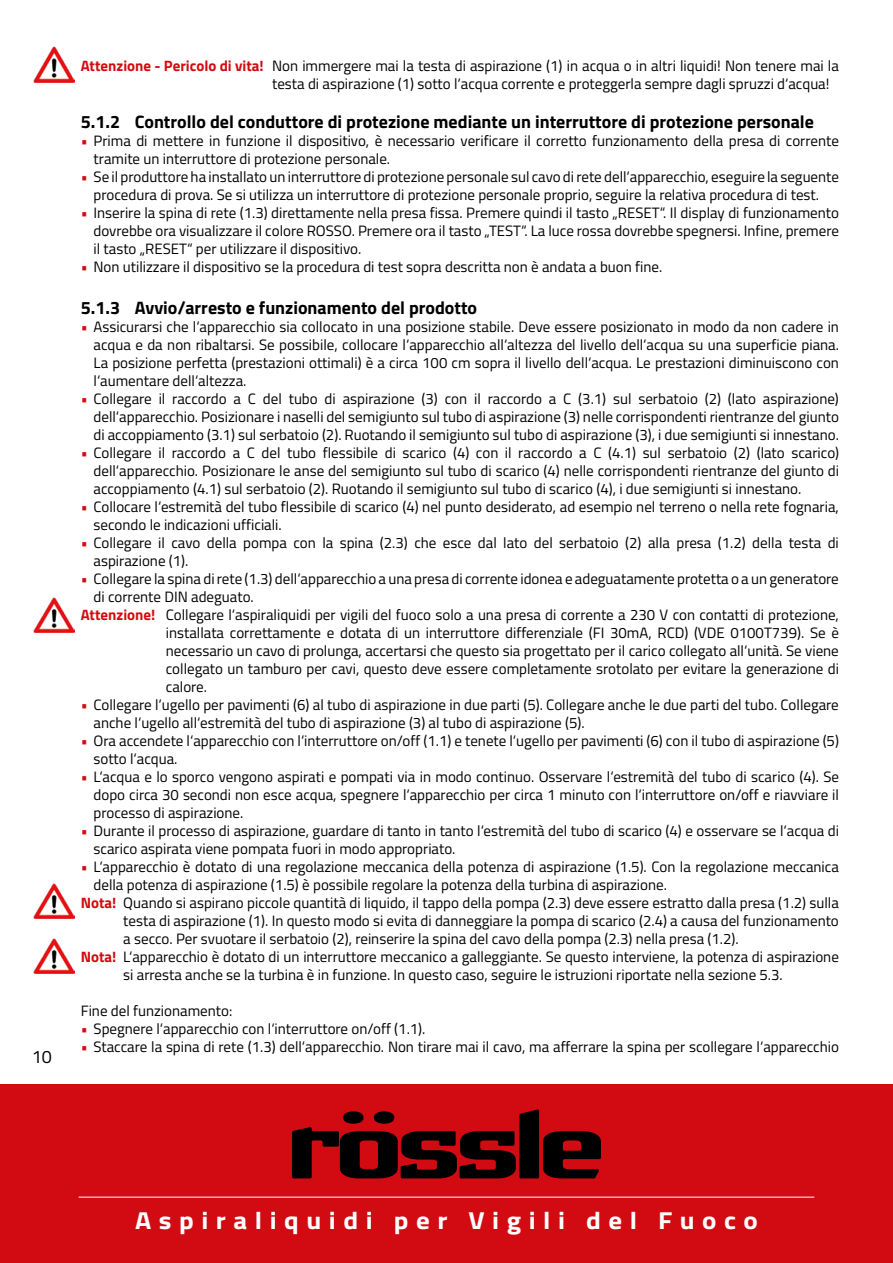
<style>
.page{position:relative;width:893px;height:1263px;background:#fff}
.page>*{position:absolute;margin:0;border:0;box-sizing:border-box;transform-origin:0 0}
.t1{font:700 24.6px "Titillium Web";letter-spacing:.28em;color:#fff;scale:1.1 1}
.t2{font:700 18px "Titillium Web";color:#000}
.t3{font:18px "Titillium Web";color:#000}
.t4{font:15px/18px "Titillium Web";color:#000}
.s1{font-weight:700;color:#d20a11}
.s2{color:#d20a11}
</style>
<div class="page">
<img style="left:34px;top:938px;width:40px;height:36px">
<img style="left:34px;top:883px;width:40px;height:36px">
<img style="left:34px;top:597px;width:40px;height:36px">
<img style="left:34px;top:47px;width:40px;height:35px">
<div style="left:0;top:1084px;width:893px;height:179px;background:#d20a11"></div>
<svg style="left:292px;top:1109px;width:309px;height:69px"></svg>
<hr style="left:79px;top:1197px;width:735px;height:1px;background:#fff">
<p class="t3" style="left:32px;top:1044px;width:22px">10</p>
<p class="t4" style="left:272px;top:56px;width:568px;text-indent:-191px"><span class="s1">Attenzione - Pericolo di vita!</span> Non immergere mai la testa di aspirazione (1) in acqua o in altri liquidi! Non tenere mai la testa di aspirazione (1) sotto l‘acqua corrente e proteggerla sempre dagli spruzzi d‘acqua!</p>
<p class="t2" style="left:81px;top:108px;width:735px">5.1.2 Controllo del conduttore di protezione mediante un interruttore di protezione personale</p>
<p class="t4" style="left:94px;top:131px;width:747px;text-indent:-13px"><span class="s2">•</span> Prima di mettere in funzione il dispositivo, è necessario verificare il corretto funzionamento della presa di corrente tramite un interruttore di protezione personale.</p>
<p class="t4" style="left:94px;top:167px;width:747px;text-indent:-13px"><span class="s2">•</span> Se il produttore ha installato un interruttore di protezione personale sul cavo di rete dell‘apparecchio, eseguire la seguente procedura di prova. Se si utilizza un interruttore di protezione personale proprio, seguire la relativa procedura di test.</p>
<p class="t4" style="left:94px;top:203px;width:747px;text-align:justify;text-indent:-13px"><span class="s2">•</span> Inserire la spina di rete (1.3) direttamente nella presa fissa. Premere quindi il tasto „RESET“. Il display di funzionamento dovrebbe ora visualizzare il colore ROSSO. Premere ora il tasto „TEST“. La luce rossa dovrebbe spegnersi. Infine, premere il tasto „RESET“ per utilizzare il dispositivo.</p>
<p class="t4" style="left:81px;top:257px;width:581px"><span class="s2">•</span> Non utilizzare il dispositivo se la procedura di test sopra descritta non è andata a buon fine.</p>
<p class="t2" style="left:81px;top:294px;width:398px">5.1.3 Avvio/arresto e funzionamento del prodotto</p>
<p class="t4" style="left:94px;top:317px;width:747px;text-indent:-13px"><span class="s2">•</span> Assicurarsi che l‘apparecchio sia collocato in una posizione stabile. Deve essere posizionato in modo da non cadere in acqua e da non ribaltarsi. Se possibile, collocare l‘apparecchio all‘altezza del livello dell‘acqua su una superficie piana.<br>La posizione perfetta (prestazioni ottimali) è a circa 100 cm sopra il livello dell‘acqua. Le prestazioni diminuiscono con l‘aumentare dell‘altezza.</p>
<p class="t4" style="left:94px;top:389px;width:747px;text-align:justify;text-indent:-13px"><span class="s2">•</span> Collegare il raccordo a C del tubo di aspirazione (3) con il raccordo a C (3.1) sul serbatoio (2) (lato aspirazione) dell‘apparecchio. Posizionare i naselli del semigiunto sul tubo di aspirazione (3) nelle corrispondenti rientranze del giunto di accoppiamento (3.1) sul serbatoio (2). Ruotando il semigiunto sul tubo di aspirazione (3), i due semigiunti si innestano.</p>
<p class="t4" style="left:94px;top:443px;width:747px;text-align:justify;text-indent:-13px"><span class="s2">•</span> Collegare il raccordo a C del tubo flessibile di scarico (4) con il raccordo a C (4.1) sul serbatoio (2) (lato scarico) dell‘apparecchio. Posizionare le anse del semigiunto sul tubo di scarico (4) nelle corrispondenti rientranze del giunto di accoppiamento (4.1) sul serbatoio (2). Ruotando il semigiunto sul tubo di scarico (4), i due semigiunti si innestano.</p>
<p class="t4" style="left:94px;top:497px;width:747px;text-indent:-13px"><span class="s2">•</span> Collocare l‘estremità del tubo flessibile di scarico (4) nel punto desiderato, ad esempio nel terreno o nella rete fognaria, secondo le indicazioni ufficiali.</p>
<p class="t4" style="left:94px;top:533px;width:747px;text-indent:-13px"><span class="s2">•</span> Collegare il cavo della pompa con la spina (2.3) che esce dal lato del serbatoio (2) alla presa (1.2) della testa di aspirazione (1).</p>
<p class="t4" style="left:81px;top:569px;width:760px"><span class="s2">•</span> Collegare la spina di rete (1.3) dell‘apparecchio a una presa di corrente idonea e adeguatamente protetta o a un generatore</p>
<p class="t4" style="left:94px;top:587px;width:160px">di corrente DIN adeguato.</p>
<p class="t4" style="left:81px;top:605px;width:760px"><span class="s1">Attenzione!</span> Collegare l‘aspiraliquidi per vigili del fuoco solo a una presa di corrente a 230 V con contatti di protezione,</p>
<p class="t4" style="left:166px;top:623px;width:675px">installata correttamente e dotata di un interruttore differenziale (FI 30mA, RCD) (VDE 0100T739). Se è</p>
<p class="t4" style="left:166px;top:641px;width:675px">necessario un cavo di prolunga, accertarsi che questo sia progettato per il carico collegato all‘unità. Se viene</p>
<p class="t4" style="left:166px;top:659px;width:675px">collegato un tamburo per cavi, questo deve essere completamente srotolato per evitare la generazione di</p>
<p class="t4" style="left:166px;top:677px;width:41px">calore.</p>
<p class="t4" style="left:94px;top:695px;width:747px;text-indent:-13px"><span class="s2">•</span> Collegare l‘ugello per pavimenti (6) al tubo di aspirazione in due parti (5). Collegare anche le due parti del tubo. Collegare anche l‘ugello all‘estremità del tubo di aspirazione (3) al tubo di aspirazione (5).</p>
<p class="t4" style="left:94px;top:731px;width:747px;text-indent:-13px"><span class="s2">•</span> Ora accendete l‘apparecchio con l‘interruttore on/off (1.1) e tenete l‘ugello per pavimenti (6) con il tubo di aspirazione (5) sotto l‘acqua.</p>
<p class="t4" style="left:94px;top:767px;width:747px;text-align:justify;text-indent:-13px"><span class="s2">•</span> L‘acqua e lo sporco vengono aspirati e pompati via in modo continuo. Osservare l‘estremità del tubo di scarico (4). Se dopo circa 30 secondi non esce acqua, spegnere l‘apparecchio per circa 1 minuto con l‘interruttore on/off e riavviare il processo di aspirazione.</p>
<p class="t4" style="left:94px;top:821px;width:747px;text-indent:-13px"><span class="s2">•</span> Durante il processo di aspirazione, guardare di tanto in tanto l‘estremità del tubo di scarico (4) e osservare se l‘acqua di scarico aspirata viene pompata fuori in modo appropriato.</p>
<p class="t4" style="left:81px;top:857px;width:760px"><span class="s2">•</span> L‘apparecchio è dotato di una regolazione meccanica della potenza di aspirazione (1.5). Con la regolazione meccanica</p>
<p class="t4" style="left:94px;top:875px;width:573px">della potenza di aspirazione (1.5) è possibile regolare la potenza della turbina di aspirazione.</p>
<p class="t4" style="left:81px;top:893px;width:760px"><span class="s1">Nota!</span> Quando si aspirano piccole quantità di liquido, il tappo della pompa (2.3) deve essere estratto dalla presa (1.2) sulla</p>
<p class="t4" style="left:123px;top:911px;width:717px">testa di aspirazione (1). In questo modo si evita di danneggiare la pompa di scarico (2.4) a causa del funzionamento</p>
<p class="t4" style="left:123px;top:929px;width:615px">a secco. Per svuotare il serbatoio (2), reinserire la spina del cavo della pompa (2.3) nella presa (1.2).</p>
<p class="t4" style="left:81px;top:947px;width:760px"><span class="s1">Nota!</span> L‘apparecchio è dotato di un interruttore meccanico a galleggiante. Se questo interviene, la potenza di aspirazione</p>
<p class="t4" style="left:123px;top:965px;width:659px">si arresta anche se la turbina è in funzione. In questo caso, seguire le istruzioni riportate nella sezione 5.3.</p>
<p class="t4" style="left:81px;top:1001px;width:153px">Fine del funzionamento:</p>
<p class="t4" style="left:81px;top:1019px;width:344px"><span class="s2">•</span> Spegnere l‘apparecchio con l‘interruttore on/off (1.1).</p>
<p class="t4" style="left:81px;top:1037px;width:760px"><span class="s2">•</span> Staccare la spina di rete (1.3) dell‘apparecchio. Non tirare mai il cavo, ma afferrare la spina per scollegare l‘apparecchio</p>
<h1 class="t1" style="left:135px;top:1201px;width:568px">Aspiraliquidi per Vigili del Fuoco</h1>
</div>
